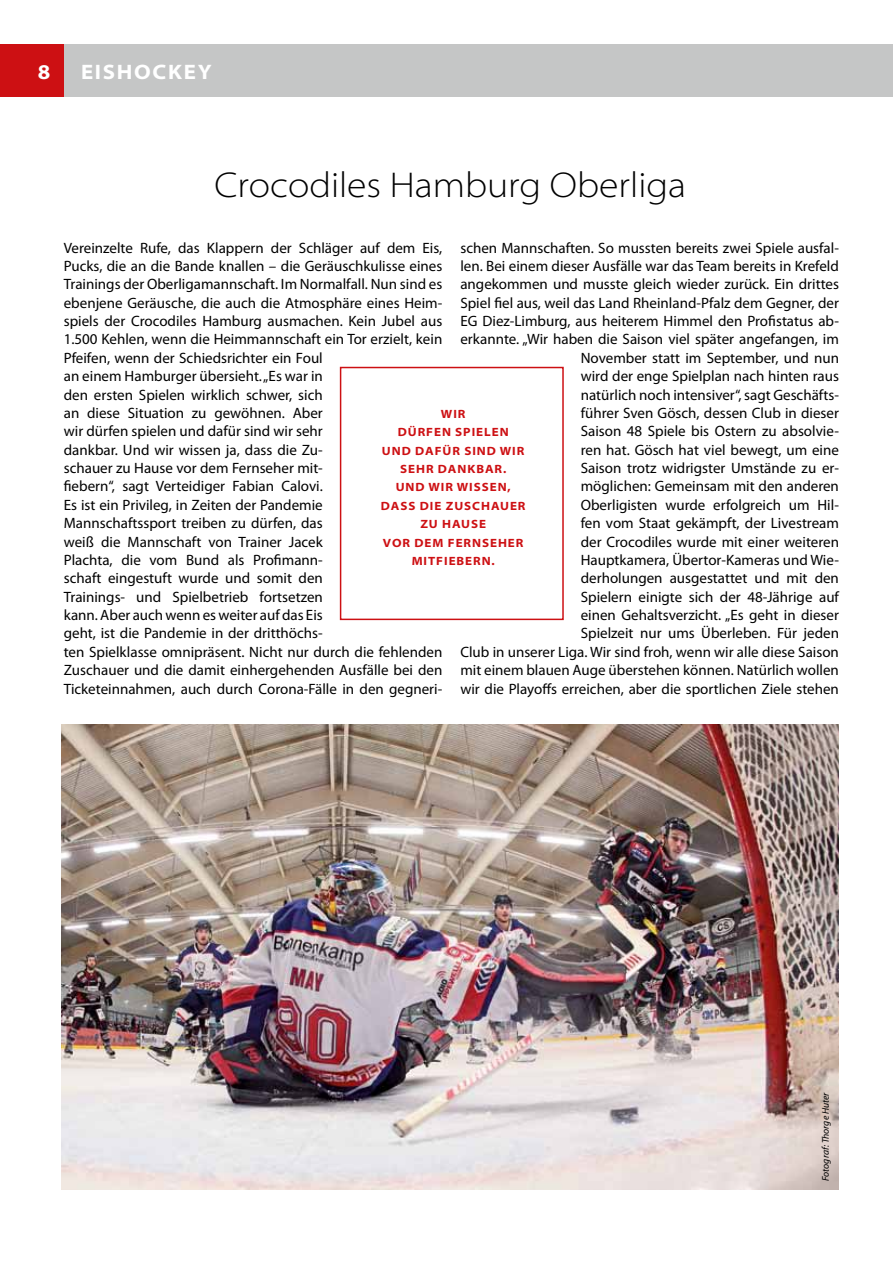
<style>
.page{position:relative;width:893px;height:1263px;background:#fff}
.page>*{position:absolute;margin:0;border:0;box-sizing:border-box;transform-origin:0 0}
.t1{font:300 semi-expanded 36px "Myriad Pro";color:#000}
.t2{font:700 semi-expanded 21px "Myriad Pro";letter-spacing:.08em;color:#fff}
.t3{font:15px/18.5px "Myriad Pro";color:#000}
.t4{font:700 semi-expanded 12px/18.3px "Myriad Pro";letter-spacing:.08em;color:#cd1013;text-align:center}
.t5{font:italic 9.75px "Myriad Pro";color:#000}
</style>
<div class="page">
<div style="left:0;top:44px;width:893px;height:53px;background:#c5c6c6"></div>
<div style="left:0;top:44px;width:64px;height:53px;background:#cd1013"></div>
<img style="left:62px;top:724px;width:777px;height:466px">
<div style="left:340px;top:367px;width:224px;height:253px;border:2px solid #cd1013"></div>
<h2 class="t2" style="left:38px;top:58px;width:14px">8</h2>
<h2 class="t2" style="left:81px;top:58px;width:132px">EISHOCKEY</h2>
<h1 class="t1" style="left:215px;top:164px;width:473px">Crocodiles Hamburg Oberliga</h1>
<p class="t3" style="left:64px;top:238px;width:380px">Vereinzelte Rufe, das Klappern der Schläger auf dem Eis, Pucks, die an die Bande knallen – die Geräuschkulisse eines Trainings der Oberligamannschaft. Im Normalfall. Nun sind es ebenjene Geräusche, die auch die Atmosphäre eines Heim&shy;spiels der Crocodiles Hamburg ausmachen. Kein Jubel aus 1.500 Kehlen, wenn die Heimmannschaft ein Tor erzielt, kein Pfeifen, wenn der Schiedsrichter ein Foul<br>an einem Hamburger übersieht. „Es war in<br>den ersten Spielen wirklich schwer, sich<br>an diese Situation zu gewöhnen. Aber<br>wir dürfen spielen und dafür sind wir sehr<br>dankbar. Und wir wissen ja, dass die Zu-<br>schauer zu Hause vor dem Fernseher mit-<br>fiebern“, sagt Verteidiger Fabian Calovi.<br>Es ist ein Privileg, in Zeiten der Pandemie<br>Mannschaftssport treiben zu dürfen, das<br>weiß die Mannschaft von Trainer Jacek<br>Plachta, die vom Bund als Profimann-<br>schaft eingestuft wurde und somit den<br>Trainings- und Spielbetrieb fortsetzen<br>kann. Aber auch wenn es weiter auf das Eis<br>geht, ist die Pandemie in der dritthöchs-<br>ten Spielklasse omnipräsent. Nicht nur durch die fehlenden Zuschauer und die damit einhergehenden Ausfälle bei den Ticketeinnahmen, auch durch Corona-Fälle in den gegneri-</p>
<p class="t3" style="left:460px;top:238px;width:380px;text-align:right">schen Mannschaften. So mussten bereits zwei Spiele ausfal&shy;len. Bei einem dieser Ausfälle war das Team bereits in Krefeld angekommen und musste gleich wieder zurück. Ein drittes Spiel fiel aus, weil das Land Rheinland-Pfalz dem Gegner, der EG Diez-Limburg, aus heiterem Himmel den Profistatus ab&shy;erkannte. „Wir haben die Saison viel später angefangen, im November statt im September, und nun<br>wird der enge Spielplan nach hinten raus<br>natürlich noch intensiver“, sagt Geschäfts-<br>führer Sven Gösch, dessen Club in dieser<br>Saison 48 Spiele bis Ostern zu absolvie-<br>ren hat. Gösch hat viel bewegt, um eine<br>Saison trotz widrigster Umstände zu er-<br>möglichen: Gemeinsam mit den anderen<br>Oberligisten wurde erfolgreich um Hil-<br>fen vom Staat gekämpft, der Livestream<br>der Crocodiles wurde mit einer weiteren<br>Hauptkamera, Übertor-Kameras und Wie-<br>derholungen ausgestattet und mit den<br>Spielern einigte sich der 48-Jährige auf<br>einen Gehaltsverzicht. „Es geht in dieser<br>Spielzeit nur ums Überleben. Für jeden<br>Club in unserer Liga. Wir sind froh, wenn wir alle diese Saison mit einem blauen Auge überstehen können. Natürlich wollen wir die Playoffs erreichen, aber die sportlichen Ziele stehen</p>
<p class="t4" style="left:381px;top:404px;width:146px">WIR<br>DÜRFEN SPIELEN<br>UND DAFÜR SIND WIR<br>SEHR DANKBAR.<br>UND WIR WISSEN,<br>DASS DIE ZUSCHAUER<br>ZU HAUSE<br>VOR DEM FERNSEHER<br>MITFIEBERN.</p>
<p class="t5" style="left:820px;top:1181px;width:90px;rotate:-90deg">Fotograf: Thorge Huter</p>
</div>
